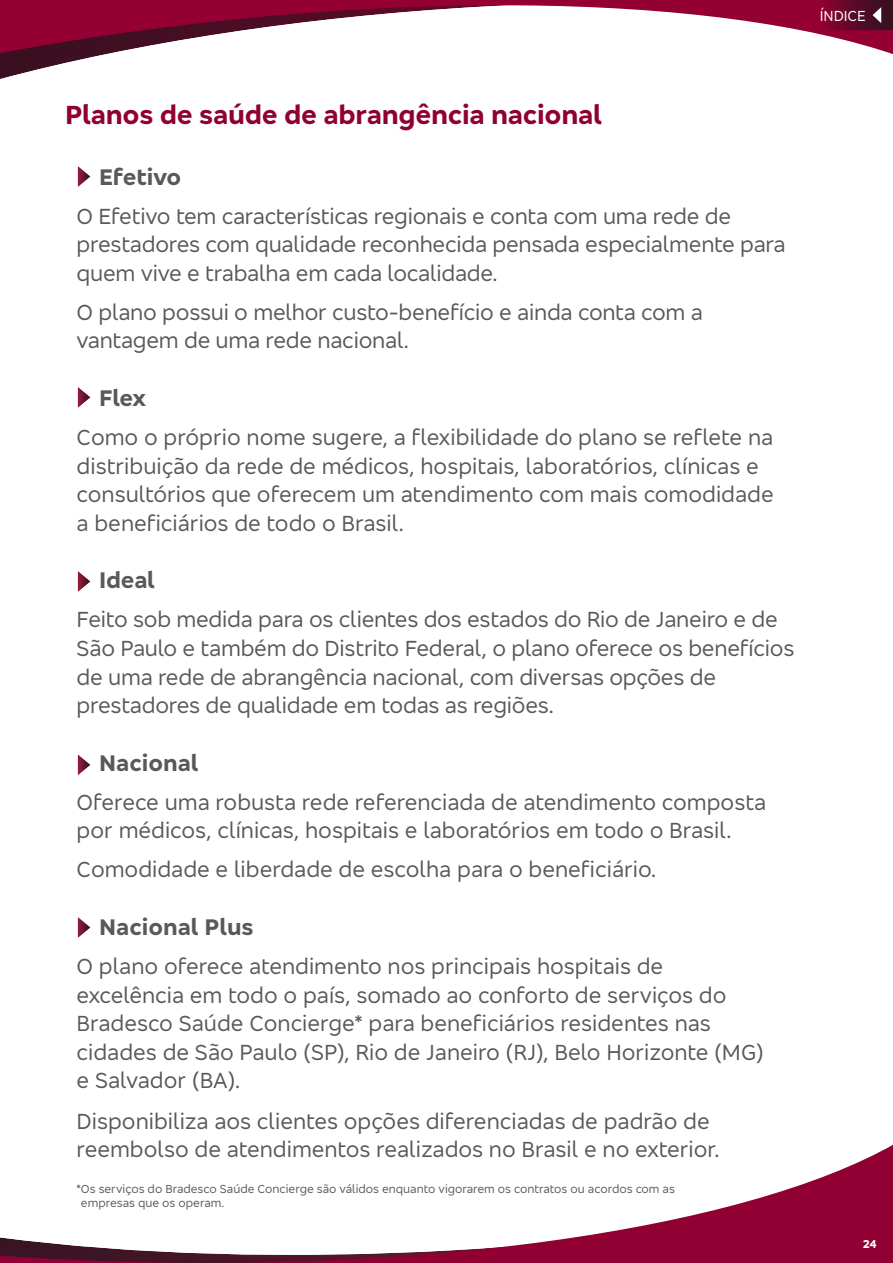
<style>
.page{position:relative;width:893px;height:1263px;background:#fff}
.page>*{position:absolute;margin:0;border:0;box-sizing:border-box;transform-origin:0 0}
.t1{font:700 27px "Bradesco Sans";letter-spacing:-.01em;color:#900032}
.t2{font:700 23.25px "Bradesco Sans";color:#58595b}
.t3{font:22.5px/28.5px "Bradesco Sans";letter-spacing:-.01em;color:#58595b}
.t4{font:15px "Bradesco Sans";letter-spacing:-.01em;color:#fff}
.t5{font:12px/14.4px "Bradesco Sans";color:#58595b}
.t6{font:700 12px "Bradesco Sans";color:#fff}
</style>
<div class="page">
<svg style="left:0;top:0;width:893px;height:75px"></svg>
<svg style="left:0;top:1144px;width:893px;height:119px"></svg>
<svg style="left:78px;top:166px;width:13px;height:21px"></svg>
<svg style="left:78px;top:754px;width:13px;height:21px"></svg>
<svg style="left:78px;top:387px;width:13px;height:21px"></svg>
<svg style="left:78px;top:571px;width:13px;height:21px"></svg>
<svg style="left:78px;top:917px;width:13px;height:21px"></svg>
<svg style="left:807px;top:0;width:86px;height:30px;background:#690e2f"></svg>
<p class="t4" style="left:820px;top:6px;width:47px">ÍNDICE</p>
<p class="t1" style="left:65px;top:100px;width:538px">Planos de sa˙de de abrangÍncia nacional</p>
<p class="t2" style="left:99px;top:164px;width:84px">Efetivo</p>
<p class="t3" style="left:77px;top:204px;width:710px">O Efetivo tem caracterÌsticas regionais e conta com uma rede de prestadores com qualidade reconhecida pensada especialmente para quem vive e trabalha em cada localidade.</p>
<p class="t3" style="left:77px;top:300px;width:628px">O plano possui o melhor custo-benefÌcio e ainda conta com a vantagem de uma rede nacional.</p>
<p class="t2" style="left:99px;top:385px;width:49px">Flex</p>
<p class="t3" style="left:77px;top:422px;width:699px">Como o próprio nome sugere, a flexibilidade do plano se reflete na distribuiÁ„o da rede de mÈdicos, hospitais, laboratÛrios, clÌnicas e consultÛrios que oferecem um atendimento com mais comodidade a beneficiários de todo o Brasil.</p>
<p class="t2" style="left:99px;top:568px;width:57px">Ideal</p>
<p class="t3" style="left:77px;top:605px;width:719px">Feito sob medida para os clientes dos estados do Rio de Janeiro e de São Paulo e também do Distrito Federal, o plano oferece os benefícios de uma rede de abrangÍncia nacional, com diversas opÁıes de prestadores de qualidade em todas as regiıes.</p>
<p class="t2" style="left:99px;top:750px;width:101px">Nacional</p>
<p class="t3" style="left:77px;top:790px;width:691px">Oferece uma robusta rede referenciada de atendimento composta por mÈdicos, clÌnicas, hospitais e laboratÛrios em todo o Brasil.</p>
<p class="t3" style="left:77px;top:855px;width:581px">Comodidade e liberdade de escolha para o beneficiário.</p>
<p class="t2" style="left:99px;top:914px;width:156px">Nacional Plus</p>
<p class="t3" style="left:77px;top:954px;width:689px">O plano oferece atendimento nos principais hospitais de excelÍncia em todo o paÌs, somado ao conforto de serviÁos do Bradesco Saúde Concierge* para beneficiários residentes nas cidades de São Paulo (SP), Rio de Janeiro (RJ), Belo Horizonte (MG) e Salvador (BA).</p>
<p class="t3" style="left:77px;top:1109px;width:645px">Disponibiliza aos clientes opÁıes diferenciadas de padr„o de reembolso de atendimentos realizados no Brasil e no exterior.</p>
<p class="t5" style="left:81px;top:1181px;width:595px;text-indent:-4px">*Os serviços do Bradesco Saúde Concierge são válidos enquanto vigorarem os contratos ou acordos com as empresas que os operam.</p>
<p class="t6" style="left:863px;top:1237px;width:16px">24</p>
</div>
